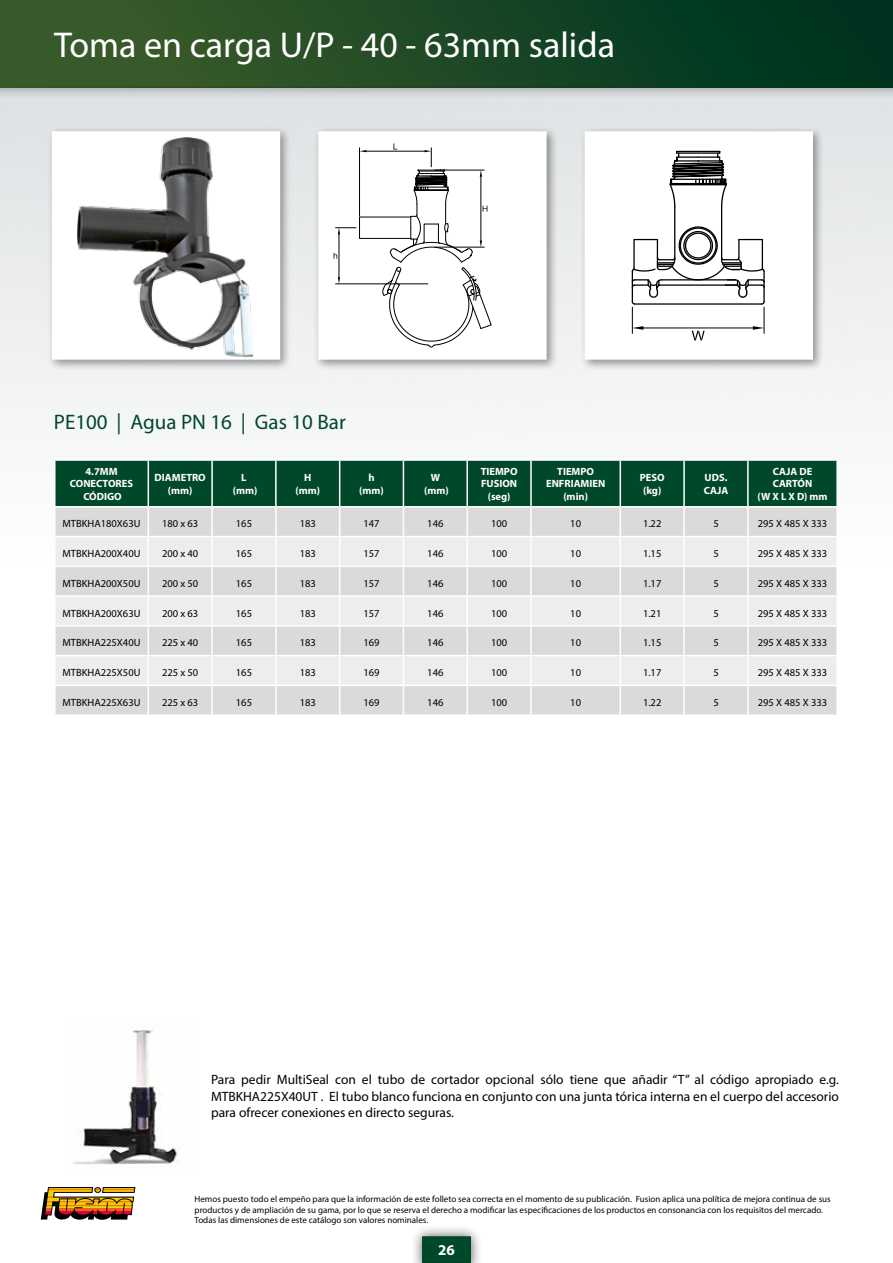
<style>
.page{position:relative;width:893px;height:1263px;background:#fff}
.page>*{position:absolute;margin:0;border:0;box-sizing:border-box;transform-origin:0 0}
.t1{font:36px "Myriad Pro";color:#fff}
.t2{font:21px "Myriad Pro";color:#00482a}
.t3{font:700 15px "Myriad Pro";color:#fff}
.t4{font:13.5px/16.2px "Myriad Pro";color:#000;text-align:justify}
.t5{font:10.5px "Myriad Pro";color:#000}
.t6{font:700 10.5px/12.6px "Myriad Pro";color:#fff;text-align:center}
.t7{font:9px/10.8px "Myriad Pro";color:#000}
</style>
<div class="page">
<svg style="left:41px;top:1187px;width:94px;height:33px"></svg>
<div style="left:0;top:0;width:893px;height:99px;background:#000;opacity:.35"></div>
<svg style="left:0;top:0;width:893px;height:88px;background:#1d4825"></svg>
<div style="left:410px;top:1225px;width:72px;height:38px;background:#000;opacity:.35"></div>
<div style="left:423px;top:1237px;width:47px;height:25px;background:#00482a"></div>
<div style="left:422px;top:1236px;width:49px;height:26px;border:2px solid #00482a"></div>
<svg style="left:55px;top:460px;width:782px;height:254px;background:#bcc8c3"></svg>
<hr style="left:620px;top:685px;width:64px;height:1px;background:#fff">
<hr style="left:684px;top:655px;width:64px;height:1px;background:#fff">
<hr style="left:683px;top:656px;width:2px;height:29px;background:#fff">
<hr style="left:684px;top:685px;width:64px;height:1px;background:#fff">
<hr style="left:748px;top:655px;width:90px;height:1px;background:#fff">
<hr style="left:747px;top:656px;width:2px;height:29px;background:#fff">
<hr style="left:748px;top:685px;width:90px;height:1px;background:#fff">
<hr style="left:836px;top:656px;width:2px;height:29px;background:#fff">
<hr style="left:54px;top:459px;width:94px;height:2px;background:#fff">
<hr style="left:54px;top:506px;width:94px;height:1px;background:#fff">
<hr style="left:54px;top:461px;width:2px;height:45px;background:#fff">
<hr style="left:212px;top:459px;width:64px;height:2px;background:#fff">
<hr style="left:212px;top:506px;width:64px;height:1px;background:#fff">
<hr style="left:276px;top:459px;width:64px;height:2px;background:#fff">
<hr style="left:275px;top:461px;width:2px;height:45px;background:#fff">
<hr style="left:276px;top:506px;width:64px;height:1px;background:#fff">
<hr style="left:340px;top:459px;width:63px;height:2px;background:#fff">
<hr style="left:339px;top:461px;width:1px;height:45px;background:#fff">
<hr style="left:340px;top:506px;width:63px;height:1px;background:#fff">
<hr style="left:403px;top:459px;width:64px;height:2px;background:#fff">
<hr style="left:403px;top:461px;width:1px;height:45px;background:#fff">
<hr style="left:403px;top:506px;width:64px;height:1px;background:#fff">
<hr style="left:54px;top:507px;width:2px;height:29px;background:#fff">
<hr style="left:54px;top:567px;width:2px;height:28px;background:#fff">
<hr style="left:54px;top:627px;width:2px;height:28px;background:#fff">
<hr style="left:54px;top:686px;width:2px;height:28px;background:#fff">
<hr style="left:54px;top:537px;width:2px;height:29px;background:#fff">
<hr style="left:54px;top:597px;width:2px;height:28px;background:#fff">
<hr style="left:54px;top:656px;width:2px;height:29px;background:#fff">
<hr style="left:148px;top:461px;width:1px;height:45px;background:#fff">
<div style="left:47px;top:126px;width:245px;height:245px;background:#000;opacity:.4"></div>
<div style="left:53px;top:133px;width:226px;height:225px;background:#fff"></div>
<img style="left:78px;top:137px;width:175px;height:219px">
<div style="left:52px;top:131px;width:228px;height:229px;border:3px solid #fff"></div>
<div style="left:313px;top:126px;width:245px;height:245px;background:#000;opacity:.4"></div>
<div style="left:320px;top:133px;width:225px;height:225px;background:#fff"></div>
<svg style="left:334px;top:143px;width:158px;height:204px"></svg>
<div style="left:318px;top:131px;width:229px;height:229px;border:3px solid #fff"></div>
<div style="left:580px;top:126px;width:244px;height:245px;background:#000;opacity:.4"></div>
<div style="left:586px;top:133px;width:225px;height:225px;background:#fff"></div>
<hr style="left:674px;top:207px;width:1px;height:52px;background:#000">
<hr style="left:721px;top:207px;width:1px;height:52px;background:#000">
<svg style="left:669px;top:150px;width:58px;height:58px"></svg>
<svg style="left:631px;top:226px;width:134px;height:114px"></svg>
<div style="left:585px;top:131px;width:228px;height:229px;border:3px solid #fff"></div>
<img style="left:73px;top:1027px;width:106px;height:138px">
<h1 class="t1" style="left:54px;top:23px;width:562px">Toma en carga U/P - 40 - 63mm salida</h1>
<h2 class="t2" style="left:54px;top:409px;width:293px">PE100 | Agua PN 16 | Gas 10 Bar</h2>
<p class="t6" style="left:70px;top:465px;width:65px">4.7MM<br>CONECTORES<br>CÓDIGO</p>
<p class="t6" style="left:155px;top:471px;width:53px">DIAMETRO (mm)</p>
<p class="t6" style="left:233px;top:471px;width:26px">L (mm)</p>
<p class="t6" style="left:295px;top:471px;width:26px">H (mm)</p>
<p class="t6" style="left:359px;top:471px;width:26px">h (mm)</p>
<p class="t6" style="left:424px;top:471px;width:26px">W (mm)</p>
<p class="t6" style="left:481px;top:465px;width:38px">TIEMPO<br>FUSION (seg)</p>
<p class="t6" style="left:546px;top:465px;width:61px">TIEMPO<br>ENFRIAMIEN (min)</p>
<p class="t6" style="left:640px;top:471px;width:26px">PESO (kg)</p>
<p class="t6" style="left:704px;top:471px;width:26px;text-align:left">UDS.<br>CAJA</p>
<p class="t6" style="left:757px;top:465px;width:72px">CAJA DE<br>CARTÓN<br>(W X L X D) mm</p>
<p class="t5" style="left:63px;top:517px;width:79px">MTBKHA180X63U</p>
<p class="t5" style="left:162px;top:517px;width:38px">180 x 63</p>
<p class="t5" style="left:236px;top:517px;width:18px">165</p>
<p class="t5" style="left:300px;top:517px;width:18px">183</p>
<p class="t5" style="left:363px;top:517px;width:18px">147</p>
<p class="t5" style="left:427px;top:517px;width:18px">146</p>
<p class="t5" style="left:491px;top:517px;width:18px">100</p>
<p class="t5" style="left:570px;top:517px;width:12px">10</p>
<p class="t5" style="left:643px;top:517px;width:20px">1.22</p>
<p class="t5" style="left:713px;top:517px;width:7px">5</p>
<p class="t5" style="left:758px;top:517px;width:71px">295 X 485 X 333</p>
<p class="t5" style="left:63px;top:547px;width:79px">MTBKHA200X40U</p>
<p class="t5" style="left:162px;top:547px;width:38px">200 x 40</p>
<p class="t5" style="left:236px;top:547px;width:18px">165</p>
<p class="t5" style="left:300px;top:547px;width:18px">183</p>
<p class="t5" style="left:363px;top:547px;width:18px">157</p>
<p class="t5" style="left:427px;top:547px;width:18px">146</p>
<p class="t5" style="left:491px;top:547px;width:18px">100</p>
<p class="t5" style="left:570px;top:547px;width:12px">10</p>
<p class="t5" style="left:643px;top:547px;width:20px">1.15</p>
<p class="t5" style="left:713px;top:547px;width:7px">5</p>
<p class="t5" style="left:758px;top:547px;width:71px">295 X 485 X 333</p>
<p class="t5" style="left:63px;top:577px;width:79px">MTBKHA200X50U</p>
<p class="t5" style="left:162px;top:577px;width:38px">200 x 50</p>
<p class="t5" style="left:236px;top:577px;width:18px">165</p>
<p class="t5" style="left:300px;top:577px;width:18px">183</p>
<p class="t5" style="left:363px;top:577px;width:18px">157</p>
<p class="t5" style="left:427px;top:577px;width:18px">146</p>
<p class="t5" style="left:491px;top:577px;width:18px">100</p>
<p class="t5" style="left:570px;top:577px;width:12px">10</p>
<p class="t5" style="left:643px;top:577px;width:20px">1.17</p>
<p class="t5" style="left:713px;top:577px;width:7px">5</p>
<p class="t5" style="left:758px;top:577px;width:71px">295 X 485 X 333</p>
<p class="t5" style="left:63px;top:607px;width:79px">MTBKHA200X63U</p>
<p class="t5" style="left:162px;top:607px;width:38px">200 x 63</p>
<p class="t5" style="left:236px;top:607px;width:18px">165</p>
<p class="t5" style="left:300px;top:607px;width:18px">183</p>
<p class="t5" style="left:363px;top:607px;width:18px">157</p>
<p class="t5" style="left:427px;top:607px;width:18px">146</p>
<p class="t5" style="left:491px;top:607px;width:18px">100</p>
<p class="t5" style="left:570px;top:607px;width:12px">10</p>
<p class="t5" style="left:643px;top:607px;width:20px">1.21</p>
<p class="t5" style="left:713px;top:607px;width:7px">5</p>
<p class="t5" style="left:758px;top:607px;width:71px">295 X 485 X 333</p>
<p class="t5" style="left:63px;top:636px;width:79px">MTBKHA225X40U</p>
<p class="t5" style="left:162px;top:636px;width:38px">225 x 40</p>
<p class="t5" style="left:236px;top:636px;width:18px">165</p>
<p class="t5" style="left:300px;top:636px;width:18px">183</p>
<p class="t5" style="left:363px;top:636px;width:18px">169</p>
<p class="t5" style="left:427px;top:636px;width:18px">146</p>
<p class="t5" style="left:491px;top:636px;width:18px">100</p>
<p class="t5" style="left:570px;top:636px;width:12px">10</p>
<p class="t5" style="left:643px;top:636px;width:20px">1.15</p>
<p class="t5" style="left:713px;top:636px;width:7px">5</p>
<p class="t5" style="left:758px;top:636px;width:71px">295 X 485 X 333</p>
<p class="t5" style="left:63px;top:666px;width:79px">MTBKHA225X50U</p>
<p class="t5" style="left:162px;top:666px;width:38px">225 x 50</p>
<p class="t5" style="left:236px;top:666px;width:18px">165</p>
<p class="t5" style="left:300px;top:666px;width:18px">183</p>
<p class="t5" style="left:363px;top:666px;width:18px">169</p>
<p class="t5" style="left:427px;top:666px;width:18px">146</p>
<p class="t5" style="left:491px;top:666px;width:18px">100</p>
<p class="t5" style="left:570px;top:666px;width:12px">10</p>
<p class="t5" style="left:643px;top:666px;width:20px">1.17</p>
<p class="t5" style="left:713px;top:666px;width:7px">5</p>
<p class="t5" style="left:758px;top:666px;width:71px">295 X 485 X 333</p>
<p class="t5" style="left:63px;top:696px;width:79px">MTBKHA225X63U</p>
<p class="t5" style="left:162px;top:696px;width:38px">225 x 63</p>
<p class="t5" style="left:236px;top:696px;width:18px">165</p>
<p class="t5" style="left:300px;top:696px;width:18px">183</p>
<p class="t5" style="left:363px;top:696px;width:18px">169</p>
<p class="t5" style="left:427px;top:696px;width:18px">146</p>
<p class="t5" style="left:491px;top:696px;width:18px">100</p>
<p class="t5" style="left:570px;top:696px;width:12px">10</p>
<p class="t5" style="left:643px;top:696px;width:20px">1.22</p>
<p class="t5" style="left:713px;top:696px;width:7px">5</p>
<p class="t5" style="left:758px;top:696px;width:71px">295 X 485 X 333</p>
<p class="t4" style="left:211px;top:1071px;width:629px">Para pedir MultiSeal con el tubo de cortador opcional sólo tiene que añadir “T” al código apropiado e.g.<br>MTBKHA225X40UT . El tubo blanco funciona en conjunto con una junta tórica interna en el cuerpo del accesorio para ofrecer conexiones en directo seguras.</p>
<p class="t7" style="left:195px;top:1193px;width:638px">Hemos puesto todo el empeño para que la información de este folleto sea correcta en el momento de su publicación. Fusion aplica una política de mejora continua de sus productos y de ampliación de su gama, por lo que se reserva el derecho a modificar las especificaciones de los productos en consonancia con los requisitos del mercado.<br>Todas las dimensiones de este catálogo son valores nominales.</p>
<h3 class="t3" style="left:438px;top:1240px;width:18px">26</h3>
</div>
